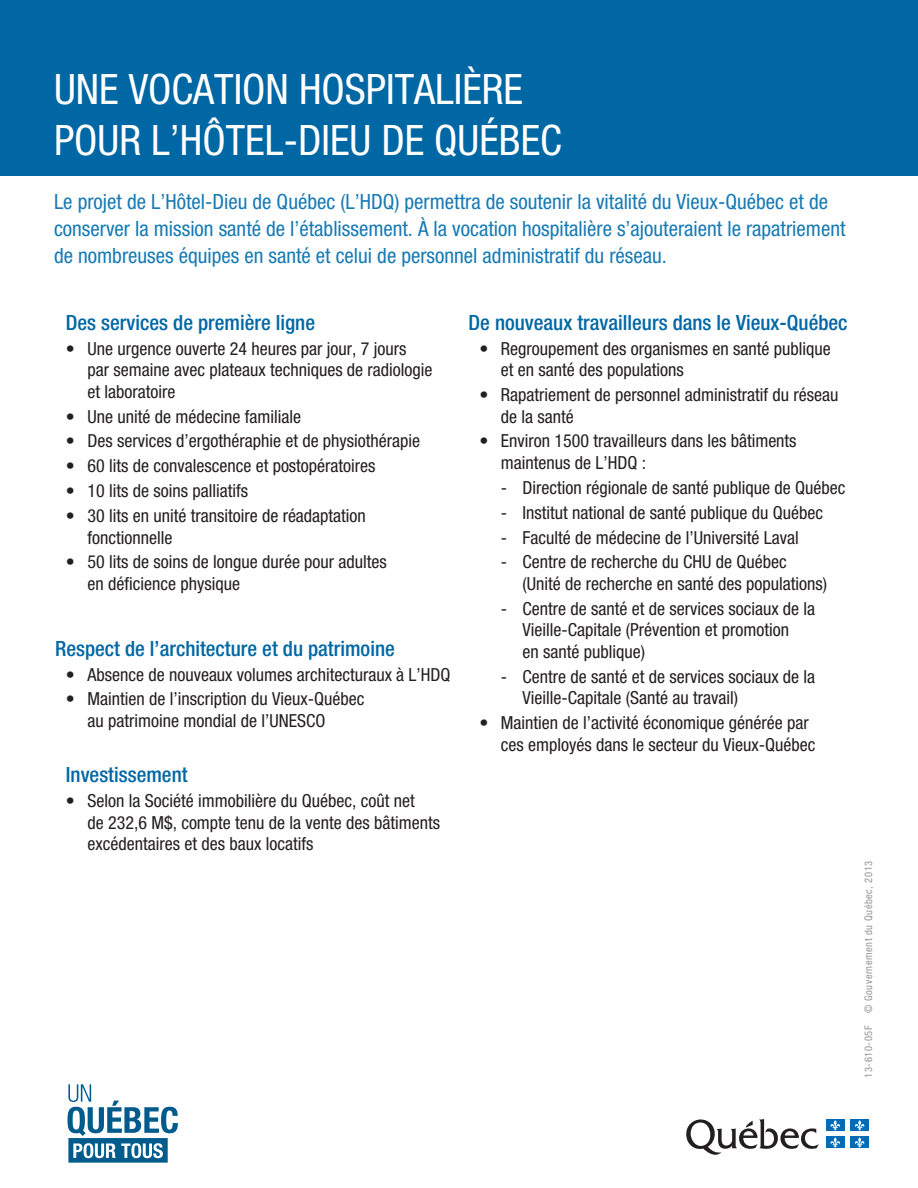
<style>
.page{position:relative;width:918px;height:1188px;background:#fff}
.page>*{position:absolute;margin:0;border:0;box-sizing:border-box;transform-origin:0 0}
.t1{font:condensed 42px/50.4px "Helvetica Neue";color:#fff}
.t2{font:condensed 21px/27px "Helvetica Neue";color:#177ab4}
.t3{font:500 condensed 21px "Helvetica Neue";color:#0067a5}
.t4{font:condensed 18px/21.6px "Helvetica Neue LT Std";color:#231f20}
.t5{font:condensed 10.5px "Helvetica Neue";letter-spacing:.05em;color:#939598}
.s1{font-family:"Helvetica Neue LT Std"}
</style>
<div class="page">
<div style="left:0;top:0;width:918px;height:176px;background:#0067a5"></div>
<svg style="left:686px;top:1119px;width:133px;height:36px"></svg>
<div style="left:826px;top:1120px;width:19px;height:11px;background:#006cb7"></div>
<svg style="left:830px;top:1120px;width:10px;height:11px"></svg>
<div style="left:850px;top:1120px;width:19px;height:11px;background:#006cb7"></div>
<svg style="left:855px;top:1120px;width:10px;height:11px"></svg>
<div style="left:826px;top:1137px;width:19px;height:11px;background:#006cb7"></div>
<svg style="left:830px;top:1137px;width:10px;height:11px"></svg>
<div style="left:850px;top:1137px;width:19px;height:11px;background:#006cb7"></div>
<svg style="left:855px;top:1137px;width:10px;height:11px"></svg>
<svg style="left:68px;top:1084px;width:110px;height:79px"></svg>
<h1 class="t1" style="left:54px;top:64px;width:509px">UNE VOCATION HOSPITALIÈRE<br>POUR L’HÔTEL-DIEU DE QUÉBEC</h1>
<p class="t2" style="left:54px;top:188px;width:793px">Le projet de L’Hôtel-Dieu de Québec (L’HDQ) permettra de soutenir la vitalité du Vieux-Québec et de conserver la mission santé de l’établissement. À la vocation hospitalière s’ajouteraient le rapatriement de nombreuses équipes en santé et celui de personnel administratif du réseau.</p>
<p class="t3" style="left:66px;top:310px;width:251px">Des services de première ligne</p>
<p class="t4" style="left:88px;top:337px;width:347px;text-indent:-22px">• Une urgence ouverte 24 heures par jour, 7 jours par semaine avec plateaux techniques de radiologie et laboratoire</p>
<p class="t4" style="left:66px;top:405px;width:237px">• Une unité de médecine familiale</p>
<p class="t4" style="left:66px;top:430px;width:356px">• Des services d’ergothéraphie et de physiothérapie</p>
<p class="t4" style="left:66px;top:455px;width:311px">• 60 lits de convalescence et postopératoires</p>
<p class="t4" style="left:66px;top:480px;width:184px">• 10 lits de soins palliatifs</p>
<p class="t4" style="left:88px;top:505px;width:280px;text-indent:-22px">• 30 lits en unité transitoire de réadaptation fonctionnelle</p>
<p class="t4" style="left:88px;top:551px;width:301px;text-indent:-22px">• 50 lits de soins de longue durée pour adultes en déficience physique</p>
<p class="t3" style="left:55px;top:636px;width:341px">Respect de l’architecture et du patrimoine</p>
<p class="t4" style="left:66px;top:663px;width:386px">• Absence de nouveaux volumes architecturaux à L’HDQ</p>
<p class="t4" style="left:88px;top:688px;width:278px;text-indent:-22px">• Maintien de l’inscription du Vieux-Québec au patrimoine mondial de l’UNESCO</p>
<p class="t3" style="left:66px;top:762px;width:123px"><span class="s1">I</span>nvestissement</p>
<p class="t4" style="left:88px;top:790px;width:354px;text-indent:-22px">• Selon la Société immobilière du Québec, coût net<br>de 232,6 M$, compte tenu de la vente des bâtiments excédentaires et des baux locatifs</p>
<p class="t3" style="left:469px;top:310px;width:381px">De nouveaux travailleurs dans le Vieux-Québec</p>
<p class="t4" style="left:501px;top:337px;width:331px;text-indent:-22px">• Regroupement des organismes en santé publique et en santé des populations</p>
<p class="t4" style="left:501px;top:384px;width:339px;text-indent:-22px">• Rapatriement de personnel administratif du réseau de la santé</p>
<p class="t4" style="left:501px;top:430px;width:297px;text-indent:-22px">• Environ 1500 travailleurs dans les bâtiments maintenus de L’HDQ :</p>
<p class="t4" style="left:501px;top:477px;width:346px">- Direction régionale de santé publique de Québec</p>
<p class="t4" style="left:501px;top:501px;width:324px">- Institut national de santé publique du Québec</p>
<p class="t4" style="left:501px;top:526px;width:299px">- Faculté de médecine de l’Université Laval</p>
<p class="t4" style="left:523px;top:551px;width:306px;text-indent:-22px">- Centre de recherche du CHU de Québec (Unité de recherche en santé des populations)</p>
<p class="t4" style="left:523px;top:598px;width:294px;text-indent:-22px">- Centre de santé et de services sociaux de la<br>Vieille-Capitale (Prévention et promotion<br>en santé publique)</p>
<p class="t4" style="left:523px;top:666px;width:294px;text-indent:-22px">- Centre de santé et de services sociaux de la<br>Vieille-Capitale (Santé au travail)</p>
<p class="t4" style="left:501px;top:712px;width:316px;text-indent:-22px">• Maintien de l’activité économique générée par ces employés dans le secteur du Vieux-Québec</p>
<p class="t5" style="left:862px;top:1078px;width:218px;rotate:-90deg">13-610-05F © Gouvernement du Québec, 2013</p>
</div>
